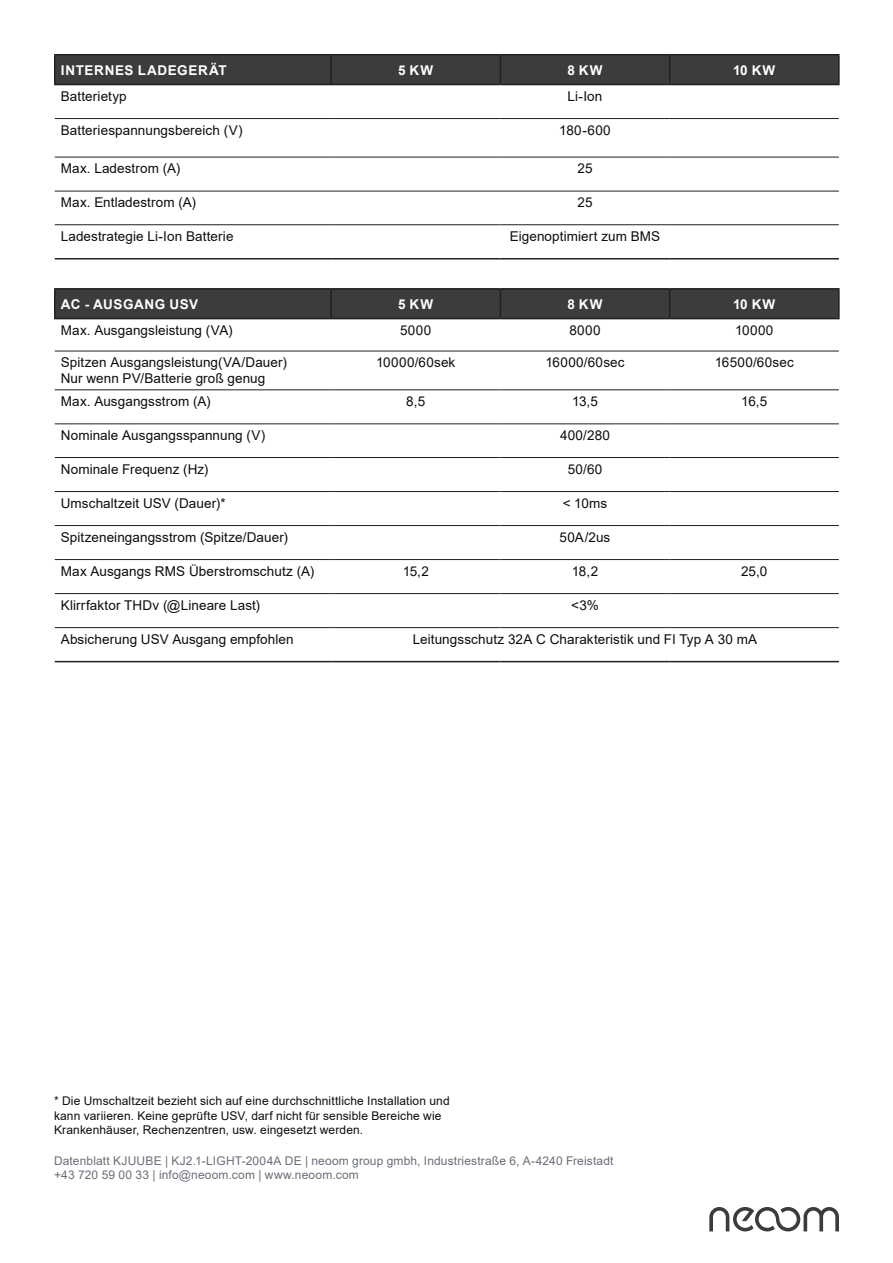
<style>
.page{position:relative;width:893px;height:1263px;background:#fff}
.page>*{position:absolute;margin:0;border:0;box-sizing:border-box;transform-origin:0 0}
._01_Fließtext_Tab_oN{font:13.5px "Arial";letter-spacing:.005em;color:#0d0d0d}
._02_Header_w_Tab{font:700 13.5px "Arial";letter-spacing:.05em;color:#fff}
._01_Fließtext_Tab_oN-2{font:12px/14.4px "Arial";letter-spacing:.01em;color:#0d0d0d}
._90_Impressum{font:12px/14.4px "Arial";letter-spacing:.015em;color:#696e78}
</style>
<div class="page">
<svg style="left:709px;top:1207px;width:130px;height:24px"></svg>
<hr style="left:54px;top:54px;width:277px;height:2px;background:#231f20">
<hr style="left:54px;top:55px;width:2px;height:29px;background:#231f20">
<hr style="left:331px;top:54px;width:169px;height:2px;background:#231f20">
<hr style="left:500px;top:54px;width:170px;height:2px;background:#231f20">
<hr style="left:670px;top:54px;width:170px;height:2px;background:#231f20">
<div style="left:55px;top:55px;width:783px;height:29px;background:#3c3c3c"></div>
<hr style="left:838px;top:55px;width:2px;height:29px;background:#231f20">
<hr style="left:54px;top:84px;width:277px;height:1px;background:#231f20">
<hr style="left:331px;top:84px;width:169px;height:1px;background:#231f20">
<hr style="left:500px;top:84px;width:170px;height:1px;background:#231f20">
<hr style="left:670px;top:84px;width:170px;height:1px;background:#231f20">
<hr style="left:55px;top:118px;width:276px;height:1px;background:#231f20">
<hr style="left:55px;top:157px;width:276px;height:1px;background:#231f20">
<hr style="left:55px;top:191px;width:276px;height:1px;background:#231f20">
<hr style="left:55px;top:224px;width:276px;height:1px;background:#231f20">
<hr style="left:55px;top:258px;width:276px;height:1px;background:#231f20">
<hr style="left:331px;top:191px;width:169px;height:1px;background:#231f20">
<hr style="left:500px;top:191px;width:170px;height:1px;background:#231f20">
<hr style="left:670px;top:191px;width:169px;height:1px;background:#231f20">
<hr style="left:331px;top:224px;width:169px;height:1px;background:#231f20">
<hr style="left:500px;top:224px;width:170px;height:1px;background:#231f20">
<hr style="left:670px;top:224px;width:169px;height:1px;background:#231f20">
<hr style="left:331px;top:258px;width:169px;height:1px;background:#231f20">
<hr style="left:500px;top:258px;width:170px;height:1px;background:#231f20">
<hr style="left:670px;top:258px;width:169px;height:1px;background:#231f20">
<hr style="left:331px;top:118px;width:169px;height:1px;background:#231f20">
<hr style="left:500px;top:118px;width:170px;height:1px;background:#231f20">
<hr style="left:670px;top:118px;width:169px;height:1px;background:#231f20">
<hr style="left:331px;top:157px;width:169px;height:1px;background:#231f20">
<hr style="left:500px;top:157px;width:170px;height:1px;background:#231f20">
<hr style="left:670px;top:157px;width:169px;height:1px;background:#231f20">
<hr style="left:54px;top:288px;width:277px;height:2px;background:#231f20">
<hr style="left:54px;top:290px;width:2px;height:28px;background:#231f20">
<hr style="left:331px;top:288px;width:169px;height:2px;background:#231f20">
<hr style="left:500px;top:288px;width:170px;height:2px;background:#231f20">
<hr style="left:670px;top:288px;width:170px;height:2px;background:#231f20">
<div style="left:55px;top:289px;width:784px;height:29px;background:#3c3c3c"></div>
<hr style="left:838px;top:290px;width:2px;height:28px;background:#231f20">
<hr style="left:54px;top:318px;width:277px;height:1px;background:#231f20">
<hr style="left:331px;top:318px;width:169px;height:1px;background:#231f20">
<hr style="left:500px;top:318px;width:170px;height:1px;background:#231f20">
<hr style="left:670px;top:318px;width:170px;height:1px;background:#231f20">
<hr style="left:55px;top:351px;width:276px;height:1px;background:#231f20">
<hr style="left:55px;top:389px;width:276px;height:1px;background:#231f20">
<hr style="left:55px;top:423px;width:276px;height:1px;background:#231f20">
<hr style="left:55px;top:457px;width:276px;height:1px;background:#231f20">
<hr style="left:55px;top:491px;width:276px;height:1px;background:#231f20">
<hr style="left:55px;top:525px;width:276px;height:1px;background:#231f20">
<hr style="left:55px;top:559px;width:276px;height:1px;background:#231f20">
<hr style="left:55px;top:593px;width:276px;height:1px;background:#231f20">
<hr style="left:55px;top:627px;width:276px;height:1px;background:#231f20">
<hr style="left:55px;top:661px;width:276px;height:1px;background:#231f20">
<hr style="left:331px;top:351px;width:169px;height:1px;background:#231f20">
<hr style="left:331px;top:389px;width:169px;height:1px;background:#231f20">
<hr style="left:331px;top:423px;width:169px;height:1px;background:#231f20">
<hr style="left:500px;top:423px;width:170px;height:1px;background:#231f20">
<hr style="left:670px;top:423px;width:169px;height:1px;background:#231f20">
<hr style="left:331px;top:559px;width:169px;height:1px;background:#231f20">
<hr style="left:500px;top:559px;width:170px;height:1px;background:#231f20">
<hr style="left:670px;top:559px;width:169px;height:1px;background:#231f20">
<hr style="left:331px;top:593px;width:169px;height:1px;background:#231f20">
<hr style="left:500px;top:593px;width:170px;height:1px;background:#231f20">
<hr style="left:670px;top:593px;width:169px;height:1px;background:#231f20">
<hr style="left:331px;top:627px;width:169px;height:1px;background:#231f20">
<hr style="left:500px;top:627px;width:170px;height:1px;background:#231f20">
<hr style="left:670px;top:627px;width:169px;height:1px;background:#231f20">
<hr style="left:331px;top:661px;width:169px;height:1px;background:#231f20">
<hr style="left:500px;top:661px;width:170px;height:1px;background:#231f20">
<hr style="left:670px;top:661px;width:169px;height:1px;background:#231f20">
<hr style="left:500px;top:351px;width:170px;height:1px;background:#231f20">
<hr style="left:670px;top:351px;width:169px;height:1px;background:#231f20">
<hr style="left:500px;top:389px;width:170px;height:1px;background:#231f20">
<hr style="left:670px;top:389px;width:169px;height:1px;background:#231f20">
<hr style="left:331px;top:457px;width:169px;height:1px;background:#231f20">
<hr style="left:500px;top:457px;width:170px;height:1px;background:#231f20">
<hr style="left:670px;top:457px;width:169px;height:1px;background:#231f20">
<hr style="left:331px;top:491px;width:169px;height:1px;background:#231f20">
<hr style="left:500px;top:491px;width:170px;height:1px;background:#231f20">
<hr style="left:670px;top:491px;width:169px;height:1px;background:#231f20">
<hr style="left:331px;top:525px;width:169px;height:1px;background:#231f20">
<hr style="left:500px;top:525px;width:170px;height:1px;background:#231f20">
<hr style="left:670px;top:525px;width:169px;height:1px;background:#231f20">
<p class="_02_Header_w_Tab" style="left:61px;top:60px;width:167px">INTERNES LADEGERÄT</p>
<p class="_02_Header_w_Tab" style="left:398px;top:60px;width:37px">5 KW</p>
<p class="_02_Header_w_Tab" style="left:567px;top:60px;width:37px">8 KW</p>
<p class="_02_Header_w_Tab" style="left:733px;top:60px;width:44px">10 KW</p>
<p class="_01_Fließtext_Tab_oN" style="left:61px;top:87px;width:67px">Batterietyp</p>
<p class="_01_Fließtext_Tab_oN" style="left:568px;top:87px;width:36px">Li-Ion</p>
<p class="_01_Fließtext_Tab_oN" style="left:61px;top:121px;width:183px">Batteriespannungsbereich (V)</p>
<p class="_01_Fließtext_Tab_oN" style="left:559px;top:121px;width:53px">180-600</p>
<p class="_01_Fließtext_Tab_oN" style="left:61px;top:159px;width:121px">Max. Ladestrom (A)</p>
<p class="_01_Fließtext_Tab_oN" style="left:577px;top:159px;width:17px">25</p>
<p class="_01_Fließtext_Tab_oN" style="left:61px;top:193px;width:137px">Max. Entladestrom (A)</p>
<p class="_01_Fließtext_Tab_oN" style="left:577px;top:193px;width:17px">25</p>
<p class="_01_Fließtext_Tab_oN" style="left:61px;top:227px;width:174px">Ladestrategie Li-Ion Batterie</p>
<p class="_01_Fließtext_Tab_oN" style="left:510px;top:227px;width:152px">Eigenoptimiert zum BMS</p>
<p class="_02_Header_w_Tab" style="left:61px;top:294px;width:139px">AC - AUSGANG USV</p>
<p class="_02_Header_w_Tab" style="left:398px;top:294px;width:37px">5 KW</p>
<p class="_02_Header_w_Tab" style="left:567px;top:294px;width:37px">8 KW</p>
<p class="_02_Header_w_Tab" style="left:733px;top:294px;width:44px">10 KW</p>
<p class="_01_Fließtext_Tab_oN" style="left:61px;top:321px;width:173px">Max. Ausgangsleistung (VA)</p>
<p class="_01_Fließtext_Tab_oN" style="left:400px;top:321px;width:33px">5000</p>
<p class="_01_Fließtext_Tab_oN" style="left:569px;top:321px;width:33px">8000</p>
<p class="_01_Fließtext_Tab_oN" style="left:735px;top:321px;width:40px">10000</p>
<p class="_01_Fließtext_Tab_oN" style="left:61px;top:353px;width:228px">Spitzen Ausgangsleistung(VA/Dauer)</p>
<p class="_01_Fließtext_Tab_oN" style="left:61px;top:369px;width:206px">Nur wenn PV/Batterie groß genug</p>
<p class="_01_Fließtext_Tab_oN" style="left:376px;top:353px;width:81px">10000/60sek</p>
<p class="_01_Fließtext_Tab_oN" style="left:545px;top:353px;width:81px">16000/60sec</p>
<p class="_01_Fließtext_Tab_oN" style="left:715px;top:353px;width:80px">16500/60sec</p>
<p class="_01_Fließtext_Tab_oN" style="left:61px;top:392px;width:151px">Max. Ausgangsstrom (A)</p>
<p class="_01_Fließtext_Tab_oN" style="left:406px;top:392px;width:21px">8,5</p>
<p class="_01_Fließtext_Tab_oN" style="left:572px;top:392px;width:27px">13,5</p>
<p class="_01_Fließtext_Tab_oN" style="left:741px;top:392px;width:28px">16,5</p>
<p class="_01_Fließtext_Tab_oN" style="left:61px;top:426px;width:206px">Nominale Ausgangsspannung (V)</p>
<p class="_01_Fließtext_Tab_oN" style="left:560px;top:426px;width:52px">400/280</p>
<p class="_01_Fließtext_Tab_oN" style="left:61px;top:460px;width:149px">Nominale Frequenz (Hz)</p>
<p class="_01_Fließtext_Tab_oN" style="left:568px;top:460px;width:36px">50/60</p>
<p class="_01_Fließtext_Tab_oN" style="left:61px;top:494px;width:166px">Umschaltzeit USV (Dauer)*</p>
<p class="_01_Fließtext_Tab_oN" style="left:563px;top:494px;width:46px">&lt; 10ms</p>
<p class="_01_Fließtext_Tab_oN" style="left:61px;top:528px;width:229px">Spitzeneingangsstrom (Spitze/Dauer)</p>
<p class="_01_Fließtext_Tab_oN" style="left:560px;top:528px;width:52px">50A/2us</p>
<p class="_01_Fließtext_Tab_oN" style="left:61px;top:562px;width:255px">Max Ausgangs RMS Überstromschutz (A)</p>
<p class="_01_Fließtext_Tab_oN" style="left:403px;top:562px;width:28px">15,2</p>
<p class="_01_Fließtext_Tab_oN" style="left:572px;top:562px;width:28px">18,2</p>
<p class="_01_Fließtext_Tab_oN" style="left:741px;top:562px;width:28px">25,0</p>
<p class="_01_Fließtext_Tab_oN" style="left:61px;top:596px;width:201px">Klirrfaktor THDv (@Lineare Last)</p>
<p class="_01_Fließtext_Tab_oN" style="left:571px;top:596px;width:29px">&lt;3%</p>
<p class="_01_Fließtext_Tab_oN" style="left:61px;top:630px;width:234px">Absicherung USV Ausgang empfohlen</p>
<p class="_01_Fließtext_Tab_oN" style="left:413px;top:630px;width:346px">Leitungsschutz 32A C Charakteristik und FI Typ A 30 mA</p>
<p class="_01_Fließtext_Tab_oN-2" style="left:54px;top:1094px;width:397px">* Die Umschaltzeit bezieht sich auf eine durchschnittliche Installation und kann variieren. Keine geprüfte USV, darf nicht für sensible Bereiche wie<br>Krankenhäuser, Rechenzentren, usw. eingesetzt werden.</p>
<p class="_90_Impressum" style="left:54px;top:1153px;width:561px">Datenblatt KJUUBE | KJ2.1-LIGHT-2004A DE | neoom group gmbh, Industriestraße 6, A-4240 Freistadt +43 720 59 00 33 | info@neoom.com | www.neoom.com</p>
</div>
